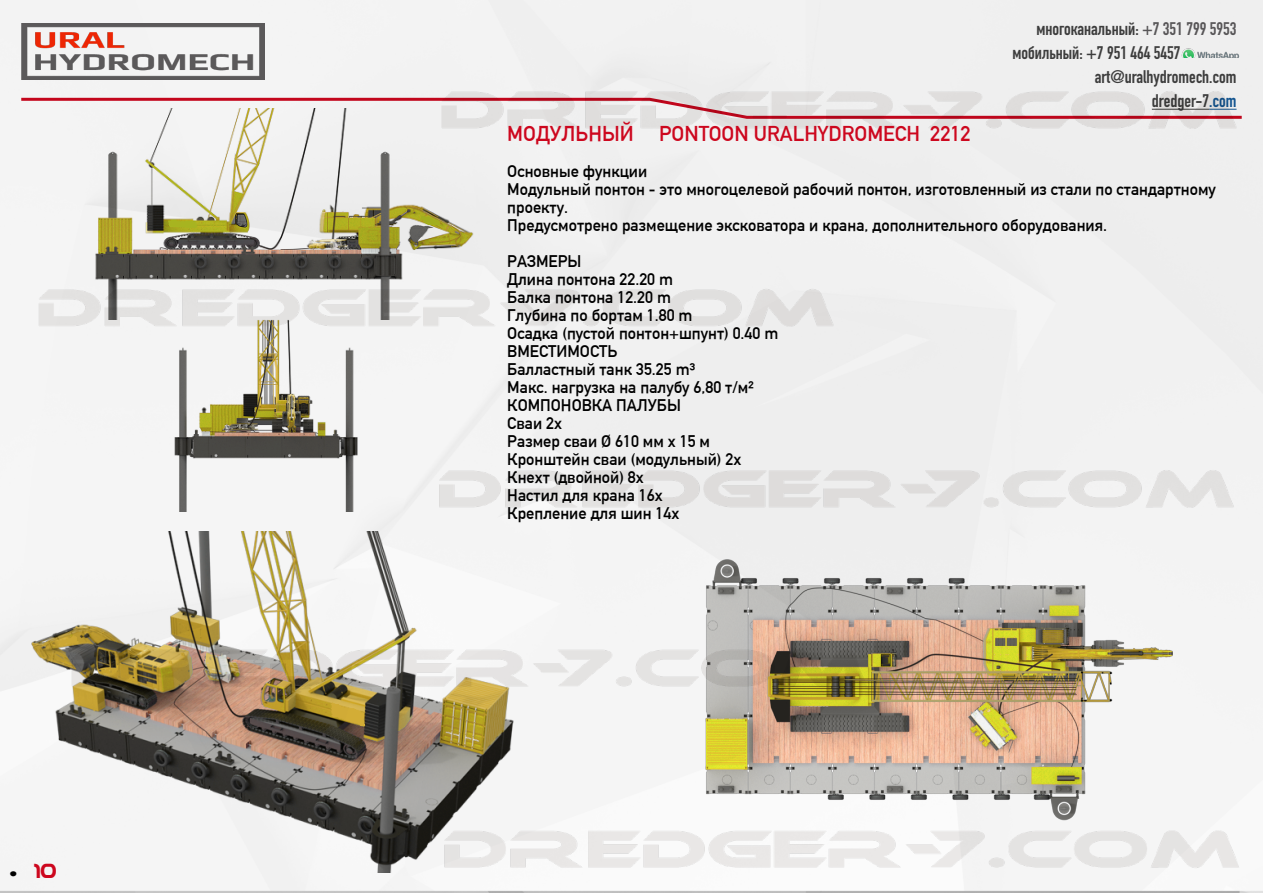
<style>
.page{position:relative;width:1263px;height:893px;background:#fff}
.page>*{position:absolute;margin:0;border:0;box-sizing:border-box;transform-origin:0 0}
.t1{font:24px "Nasa";color:#cd071e}
.t2{font:700 21px "DIN Alternate";color:#cd071e}
.t3{font:700 18px "DIN Condensed";color:#424242}
.t4{font:700 16.5px/18px "DIN Alternate";color:#000}
.s1{font-size:18px;color:#000}
.s2{color:#5e5c5e}
.s3{color:#165b9a}
</style>
<div class="page">
<img style="left:5px;top:0;width:1239px;height:893px">
<img style="left:68px;top:109px;width:439px;height:211px">
<img style="left:68px;top:320px;width:429px;height:191px">
<img style="left:21px;top:531px;width:501px;height:341px">
<img style="left:691px;top:550px;width:489px;height:285px">
<h1 class="t1" style="left:9px;top:861px;width:49px"><span class="s1">•</span> 10</h1>
<p class="t3" style="left:1036px;top:17px;width:202px">многоканальный: <span class="s2">+7 351 799 5953</span></p>
<p class="t3" style="left:1012px;top:41px;width:170px">мобильный: +7 951 464 5457</p>
<p class="t3" style="left:1095px;top:65px;width:143px">art@uralhydromech.com</p>
<p class="t3" style="left:1152px;top:89px;width:86px">dredger-7<span class="s3">.com</span></p>
<p class="t2" style="left:507px;top:118px;width:465px">МОДУЛЬНЫЙ PONTOON URALHYDROMECH 2212</p>
<p class="t4" style="left:507px;top:161px;width:710px">Основные функции<br>Модульный понтон - это многоцелевой рабочий понтон, изготовленный из стали по стандартному проекту.<br>Предусмотрено размещение эксковатора и крана, дополнительного оборудования.</p>
<p class="t4" style="left:507px;top:251px;width:273px">РАЗМЕРЫ<br>Длина понтона 22.20 m<br>Балка понтона 12.20 m<br>Глубина по бортам 1.80 m<br>Осадка (пустой понтон+шпунт) 0.40 m<br>ВМЕСТИМОСТЬ<br>Балластный танк 35.25 m³<br>Макс. нагрузка на палубу 6,80 т/м²<br>КОМПОНОВКА ПАЛУБЫ<br>Сваи 2x<br>Размер сваи Ø 610 мм x 15 м<br>Кронштейн сваи (модульный) 2x<br>Кнехт (двойной) 8x<br>Настил для крана 16x<br>Крепление для шин 14x</p>
</div>
